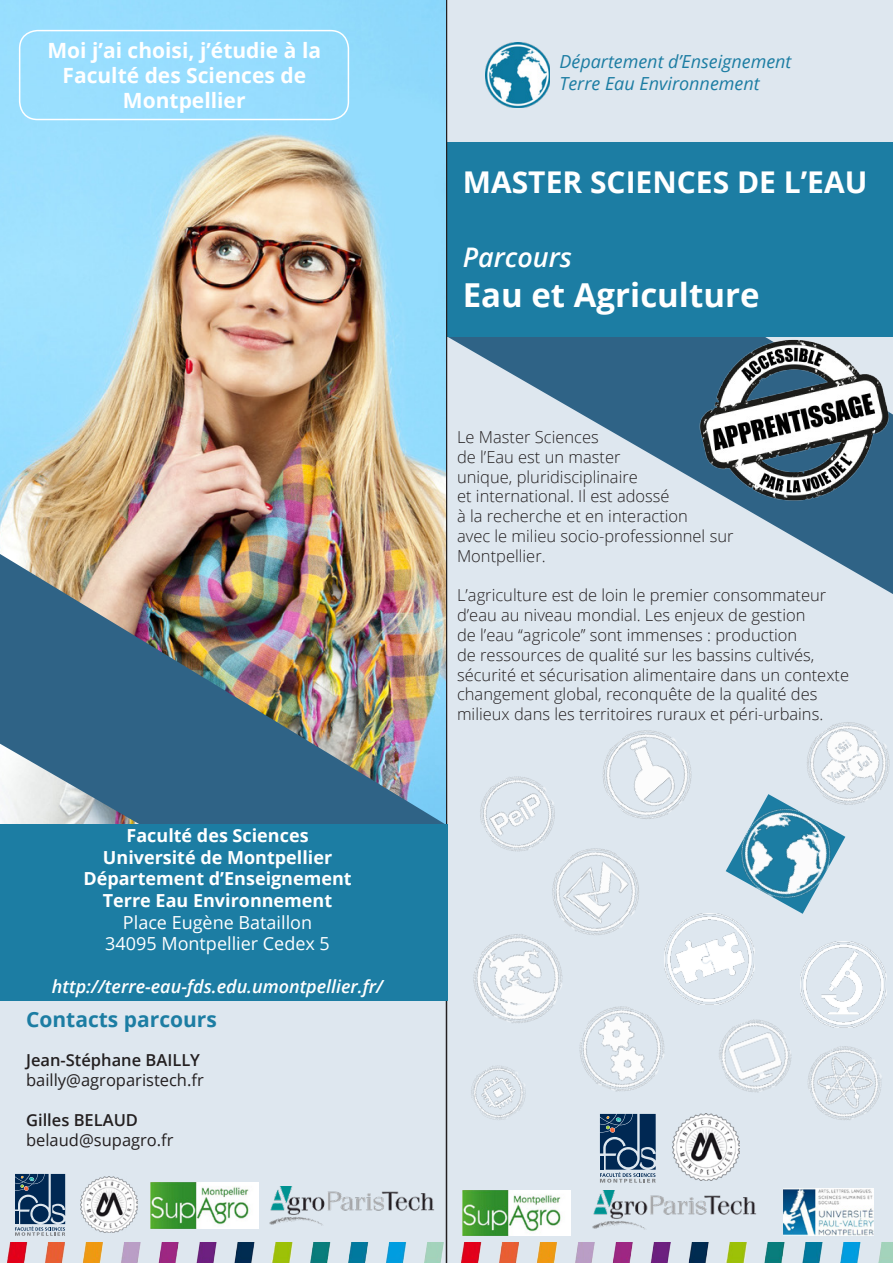
<style>
.page{position:relative;width:893px;height:1263px;background:#dee7ef}
.page>*{position:absolute;margin:0;border:0;box-sizing:border-box;transform-origin:0 0}
.t1{font:700 33px "Open Sans";color:#fff}
.t2{font:700 30px "Open Sans";color:#fff}
.t3{font:italic 600 27px "Open Sans";color:#fff}
.t4{font:700 21px/25.2px "Open Sans";color:#fff;text-align:center}
.t5{font:700 21px "Open Sans";color:#1c7da3}
.t6{font:700 18px "Open Sans";color:#fff}
.t7{font:italic 18px "Open Sans";color:#1c7da3}
.t8{font:18px "Open Sans";color:#fff}
.t9{font:italic 600 18px "Open Sans";color:#fff}
.t10{font:300 16.5px/19.8px "Open Sans";color:#231f20}
.Style_de_paragraphe{font:16.5px "Open Sans";color:#231f20}
.Style_de_paragraphe-2{font:600 16.5px "Open Sans";color:#231f20}
</style>
<div class="page">
<svg style="left:447px;top:337px;width:446px;height:257px"></svg>
<div style="left:446px;top:142px;width:447px;height:195px;background:#1c7da3"></div>
<img style="left:486px;top:43px;width:63px;height:65px">
<img style="left:602px;top:730px;width:90px;height:89px">
<img style="left:726px;top:794px;width:119px;height:120px">
<img style="left:473px;top:934px;width:90px;height:89px">
<img style="left:471px;top:1065px;width:55px;height:55px">
<img style="left:664px;top:914px;width:90px;height:90px">
<img style="left:719px;top:1019px;width:73px;height:74px">
<img style="left:792px;top:722px;width:98px;height:98px">
<img style="left:535px;top:848px;width:104px;height:104px">
<img style="left:579px;top:995px;width:97px;height:97px">
<img style="left:480px;top:776px;width:88px;height:88px">
<img style="left:808px;top:1046px;width:74px;height:74px">
<img style="left:461px;top:1243px;width:432px;height:20px">
<img style="left:7px;top:1243px;width:439px;height:20px">
<img style="left:800px;top:941px;width:87px;height:87px">
<hr style="left:446px;top:0;width:1px;height:1263px;background:#231f20">
<svg style="left:600px;top:1114px;width:56px;height:69px"></svg>
<img style="left:673px;top:1114px;width:66px;height:66px">
<img style="left:0;top:0;width:446px;height:554px">
<div style="left:19px;top:30px;width:330px;height:90px;border:2px solid #fff;border-radius:18px"></div>
<img style="left:0;top:554px;width:446px;height:270px">
<div style="left:0;top:824px;width:447px;height:177px;background:#1c7da3"></div>
<img style="left:463px;top:1190px;width:107px;height:46px">
<img style="left:592px;top:1191px;width:165px;height:38px">
<img style="left:784px;top:1189px;width:90px;height:47px">
<svg style="left:15px;top:1174px;width:50px;height:62px"></svg>
<img style="left:81px;top:1176px;width:56px;height:57px">
<img style="left:151px;top:1183px;width:107px;height:45px">
<img style="left:270px;top:1187px;width:165px;height:39px">
<img style="left:694px;top:337px;width:199px;height:175px">
<p class="t4" style="left:47px;top:37px;width:275px">Moi j’ai choisi, j’étudie à la</p>
<p class="t4" style="left:62px;top:62px;width:245px">Faculté des Sciences de<br>Montpellier</p>
<p class="t6" style="left:127px;top:823px;width:184px">Faculté des Sciences</p>
<p class="t6" style="left:103px;top:844px;width:231px">Université de Montpellier</p>
<p class="t6" style="left:83px;top:866px;width:270px">Département d’Enseignement</p>
<p class="t6" style="left:103px;top:888px;width:231px">Terre Eau Environnement</p>
<p class="t8" style="left:123px;top:910px;width:191px">Place Eugène Bataillon</p>
<p class="t8" style="left:105px;top:931px;width:226px">34095 Montpellier Cedex 5</p>
<p class="t9" style="left:52px;top:974px;width:333px">http://terre-eau-fds.edu.umontpellier.fr/</p>
<p class="t5" style="left:26px;top:1004px;width:192px">Contacts parcours</p>
<p class="Style_de_paragraphe-2" style="left:26px;top:1049px;width:175px">Jean-Stéphane BAILLY</p>
<p class="Style_de_paragraphe" style="left:26px;top:1069px;width:179px">bailly@agroparistech.fr</p>
<p class="Style_de_paragraphe-2" style="left:26px;top:1108px;width:113px">Gilles BELAUD</p>
<p class="Style_de_paragraphe" style="left:26px;top:1128px;width:149px">belaud@supagro.fr</p>
<p class="t7" style="left:559px;top:49px;width:233px">Département d’Enseignement</p>
<p class="t7" style="left:559px;top:71px;width:202px">Terre Eau Environnement</p>
<p class="t2" style="left:463px;top:161px;width:406px">MASTER SCIENCES DE L’EAU</p>
<p class="t3" style="left:463px;top:239px;width:111px">Parcours</p>
<p class="t1" style="left:463px;top:271px;width:298px">Eau et Agriculture</p>
<p class="t10" style="left:457px;top:427px;width:278px">Le Master Sciences<br>de l’Eau est un master<br>unique, pluridisciplinaire<br>et international. Il est adossé<br>à la recherche et en interaction<br>avec le milieu socio-professionnel sur<br>Montpellier.</p>
<p class="t10" style="left:457px;top:585px;width:394px">L’agriculture est de loin le premier consommateur d’eau au niveau mondial. Les enjeux de gestion<br>de l’eau ‘‘agricole’’ sont immenses : production<br>de ressources de qualité sur les bassins cultivés, sécurité et sécurisation alimentaire dans un contexte changement global, reconquête de la qualité des milieux dans les territoires ruraux et péri-urbains.</p>
</div>
